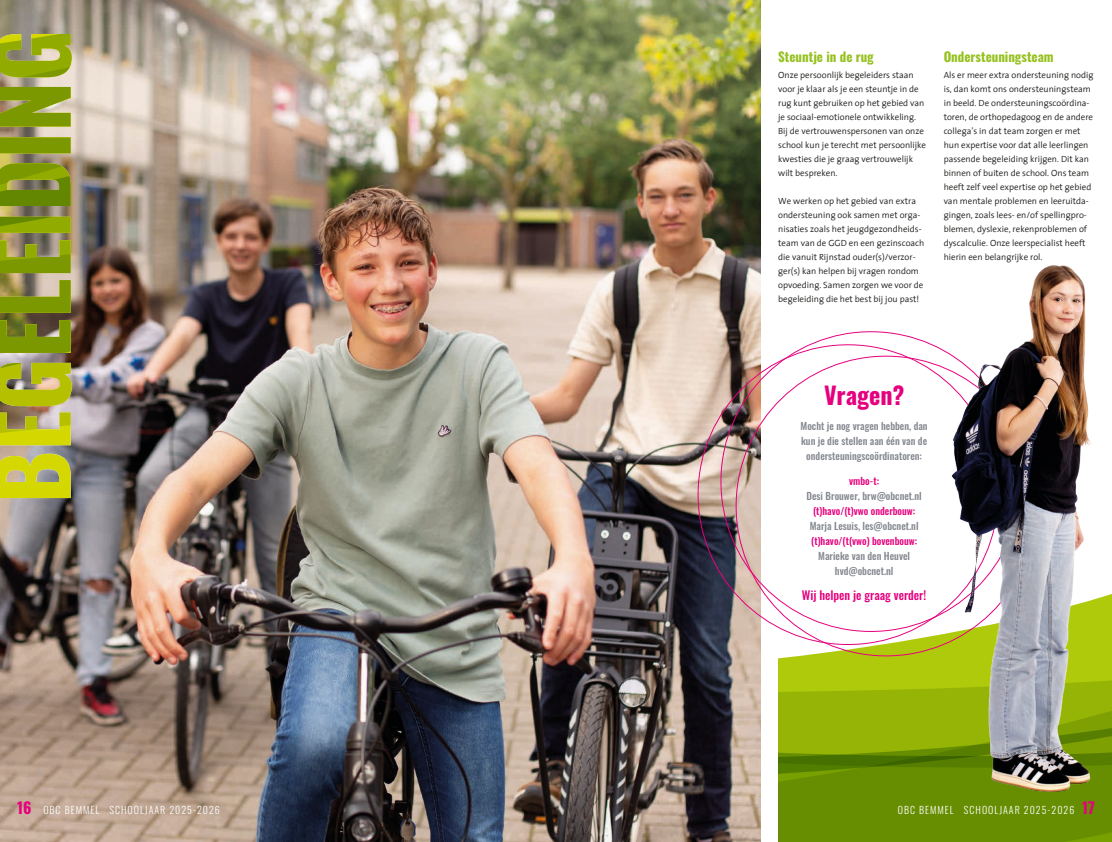
<style>
.page{position:relative;width:1112px;height:842px;background:#fff}
.page>*{position:absolute;margin:0;border:0;box-sizing:border-box;transform-origin:0 0}
.t1{font:700 24px "Oswald";color:#e6007e}
.t2{font:700 13px "Oswald";color:#96c11f}
.t3{font:500 12px "Oswald";color:#e6007e}
.t4{font:500 10px/15px "Oswald";color:#848890;text-align:center}
.t5{font:300 10px "Oswald";letter-spacing:.1em;color:#fff}
.t6{font:500 10px "Oswald";color:#e6007e}
.t7{font:300 9px/14px "The Sans";color:#1d1d1b}
.s1{font-weight:700;font-size:15.5px;color:#e6007e}
</style>
<div class="page">
<svg style="left:778px;top:594px;width:333px;height:248px;background:#7da003"></svg>
<img style="left:0;top:0;width:760px;height:842px">
<img style="left:0;top:34px;width:72px;height:464px">
<svg style="left:719px;top:331px;width:212px;height:13px"></svg>
<img style="left:697px;top:344px;width:240px;height:302px">
<svg style="left:735px;top:355px;width:202px;height:302px"></svg>
<img style="left:937px;top:265px;width:164px;height:539px">
<h2 class="t2" style="left:778px;top:50px;width:97px">Steuntje in de rug</h2>
<p class="t7" style="left:778px;top:68px;width:149px">Onze persoonlijk begeleiders staan voor je klaar als je een steuntje in de rug kunt gebruiken op het gebied van je sociaal-emotionele ontwikkeling.<br>Bij de vertrouwenspersonen van onze school kun je terecht met persoonlijke kwesties die je graag vertrouwelijk wilt bespreken.</p>
<p class="t7" style="left:778px;top:194px;width:148px">We werken op het gebied van extra ondersteuning ook samen met orga&shy;nisaties zoals het jeugdgezondheids&shy;team van de GGD en een gezinscoach die vanuit Rijnstad ouder(s)/verzor&shy;ger(s) kan helpen bij vragen rondom opvoeding. Samen zorgen we voor de begeleiding die het best bij jou past!</p>
<h2 class="t2" style="left:943px;top:50px;width:111px">Ondersteuningsteam</h2>
<p class="t7" style="left:943px;top:68px;width:151px">Als er meer extra ondersteuning nodig is, dan komt ons ondersteuningsteam in beeld. De ondersteuningscoördina&shy;toren, de orthopedagoog en de andere collega’s in dat team zorgen er met hun expertise voor dat alle leerlingen passende begeleiding krijgen. Dit kan binnen of buiten de school. Ons team heeft zelf veel expertise op het gebied van mentale problemen en leeruitda&shy;gingen, zoals lees- en/of spellingpro&shy;blemen, dyslexie, rekenproblemen of dyscalculie. Onze leerspecialist heeft hierin een belangrijke rol.</p>
<h1 class="t1" style="left:823px;top:383px;width:82px">Vragen?</h1>
<p class="t4" style="left:800px;top:419px;width:129px">Mocht je nog vragen hebben, dan kun je die stellen aan één van de ondersteuningscoördinatoren:</p>
<p class="t6" style="left:849px;top:476px;width:31px">vmbo-t:</p>
<p class="t4" style="left:806px;top:489px;width:116px">Desi Brouwer, brw@obcnet.nl</p>
<p class="t6" style="left:812px;top:506px;width:104px">(t)havo/(t)vwo onderbouw:</p>
<p class="t4" style="left:809px;top:519px;width:110px">Marja Lesuis, les@obcnet.nl</p>
<p class="t6" style="left:811px;top:536px;width:107px">(t)havo/(t(vwo) bovenbouw:</p>
<p class="t4" style="left:818px;top:549px;width:93px">Marieke van den Heuvel hvd@obcnet.nl</p>
<h3 class="t3" style="left:801px;top:589px;width:126px">Wij helpen je graag verder!</h3>
<p class="t5" style="left:17px;top:801px;width:204px"><span class="s1">16</span> OBC BEMMEL SCHOOLJAAR 2025-2026</p>
<p class="t5" style="left:897px;top:801px;width:199px">OBC BEMMEL SCHOOLJAAR 2025-2026 <span class="s1">17</span></p>
</div>
